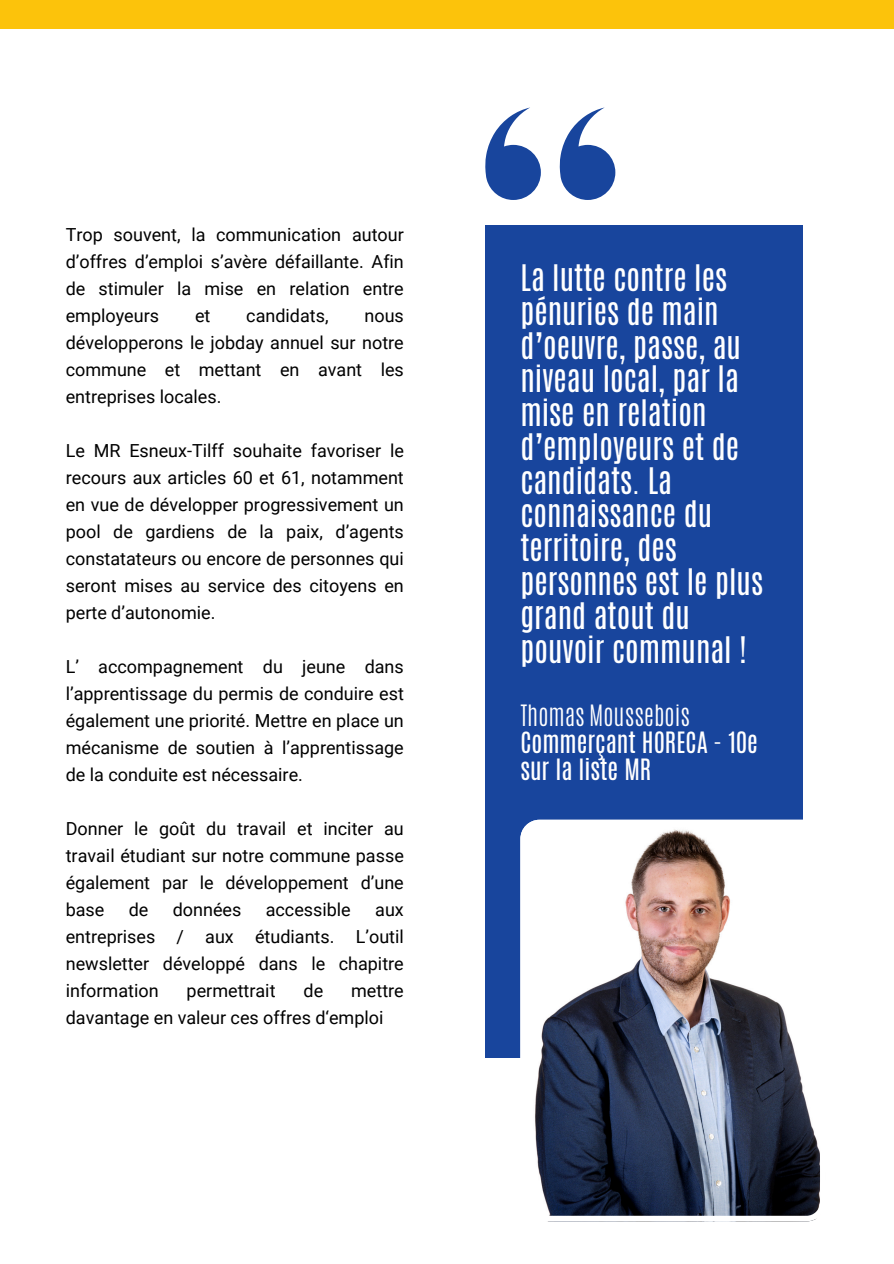
<style>
.page{position:relative;width:894px;height:1264px;background:#fff}
.page>*{position:absolute;margin:0;border:0;box-sizing:border-box;transform-origin:0 0}
.t1{font:30.6px/33.8px "Antonio";color:#fff}
.t2{font:24.6px/27px "Antonio";color:#fff}
.t3{font:18px/27px "Roboto";color:#000;text-align:justify}
.s1{font-weight:300}
</style>
<div class="page">
<div style="left:0;top:0;width:893px;height:29px;background:#fcc30b"></div>
<div style="left:485px;top:225px;width:317px;height:832px;background:#18459d"></div>
<svg style="left:520px;top:819px;width:300px;height:402px"></svg>
<svg style="left:485px;top:107px;width:55px;height:93px"></svg>
<svg style="left:559px;top:107px;width:56px;height:93px"></svg>
<p class="t3" style="left:66px;top:221px;width:339px">Trop souvent, la communication autour d’offres d’emploi s’avère défaillante. Afin de stimuler la mise en relation entre employeurs</p>
<p class="t3" style="left:195px;top:302px;width:17px">et</p>
<p class="t3" style="left:246px;top:302px;width:84px">candidats,</p>
<p class="t3" style="left:66px;top:302px;width:339px;text-indent:298px">nous développerons le jobday annuel sur notre commune et mettant en avant les entreprises locales.</p>
<p class="t3" style="left:66px;top:437px;width:339px">Le MR Esneux-Tilff souhaite favoriser le recours aux articles 60 et 61, notamment en vue de développer progressivement un pool de gardiens de la paix, d’agents constatateurs ou encore de personnes qui seront mises au service des citoyens en perte d’autonomie.</p>
<p class="t3" style="left:66px;top:653px;width:339px">L’ accompagnement du jeune dans l’apprentissage du permis de conduire est également une priorité. Mettre en place un mécanisme de soutien à l’apprentissage de la conduite est nécessaire.</p>
<p class="t3" style="left:66px;top:815px;width:339px">Donner le goût du travail et inciter au travail étudiant sur notre commune passe également par le développement d’une base</p>
<p class="t3" style="left:129px;top:896px;width:21px">de</p>
<p class="t3" style="left:173px;top:896px;width:70px">données</p>
<p class="t3" style="left:266px;top:896px;width:86px">accessible</p>
<p class="t3" style="left:66px;top:896px;width:339px;text-indent:309px">aux entreprises / aux étudiants. L’outil newsletter développé dans le chapitre information</p>
<p class="t3" style="left:186px;top:977px;width:90px">permettrait</p>
<p class="t3" style="left:303px;top:977px;width:21px">de</p>
<p class="t3" style="left:66px;top:977px;width:339px;text-indent:285px">mettre davantage en valeur ces offres d‘emploi</p>
<h1 class="t1" style="left:520px;top:261px;width:244px">La lutte contre les pénuries de main d’oeuvre, passe, au niveau local, par la mise en relation d’employeurs et de candidats. La connaissance du territoire, des personnes est le plus grand atout du pouvoir communal !</h1>
<h2 class="t2" style="left:520px;top:701px;width:239px"><span class="s1">Thomas Moussebois<br></span>Commerçant HORECA - 10e sur la liste MR</h2>
</div>
